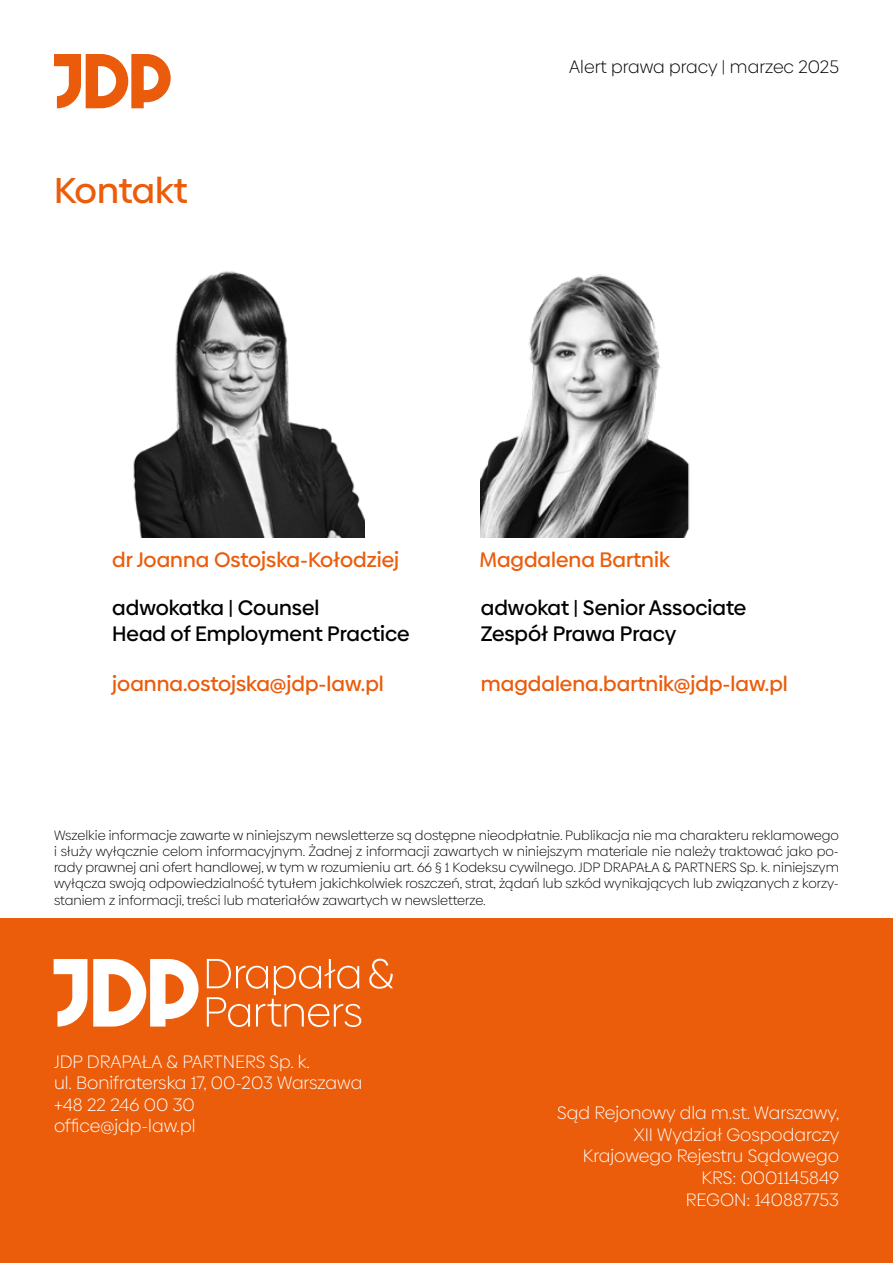
<style>
.page{position:relative;width:893px;height:1263px;background:#fff}
.page>*{position:absolute;margin:0;border:0;box-sizing:border-box;transform-origin:0 0}
.t1{font:500 36px "Biennale";letter-spacing:-.005em;color:#eb5d0b}
.t2{font:500 21px/25.2px "Biennale";color:#000}
.t3{font:500 21px "Biennale";color:#ea5c0c}
.t4{font:500 21px "Biennale";color:#eb5d0b}
.t5{font:300 18px/21.6px "Biennale";color:#fff}
.t6{font:300 18px "Biennale";color:#000}
.t7{font:300 13.5px/16.2px "Biennale";color:#000;text-align:justify}
</style>
<div class="page">
<svg style="left:54px;top:54px;width:117px;height:54px"></svg>
<div style="left:0;top:918px;width:893px;height:345px;background:#eb5d0b"></div>
<img style="left:481px;top:274px;width:209px;height:263px">
<svg style="left:54px;top:959px;width:33px;height:67px"></svg>
<svg style="left:93px;top:959px;width:106px;height:67px"></svg>
<svg style="left:369px;top:959px;width:24px;height:30px"></svg>
<svg style="left:207px;top:959px;width:154px;height:68px"></svg>
<img style="left:133px;top:271px;width:232px;height:266px">
<h1 class="t1" style="left:54px;top:168px;width:135px">Kontakt</h1>
<h3 class="t6" style="left:569px;top:56px;width:271px">Alert prawa pracy | marzec 2025</h3>
<h2 class="t4" style="left:112px;top:547px;width:288px">dr Joanna Ostojska-Kołodziej</h2>
<h2 class="t4" style="left:479px;top:547px;width:192px">Magdalena Bartnik</h2>
<h2 class="t2" style="left:112px;top:595px;width:299px">adwokatka | Counsel<br>Head of Employment Practice</h2>
<h2 class="t3" style="left:112px;top:671px;width:273px">joanna.ostojska@jdp-law.pl</h2>
<h2 class="t2" style="left:481px;top:595px;width:267px">adwokat | Senior Associate<br>Zespół Prawa Pracy</h2>
<h2 class="t3" style="left:481px;top:671px;width:308px">magdalena.bartnik@jdp-law.pl</h2>
<p class="t7" style="left:54px;top:827px;width:786px">Wszelkie informacje zawarte w niniejszym newsletterze są dostępne nieodpłatnie. Publikacja nie ma charakteru reklamowego i służy wyłącznie celom informacyjnym. Żadnej z informacji zawartych w niniejszym materiale nie należy traktować jako po&shy;rady prawnej ani ofert handlowej, w tym w rozumieniu art. 66 § 1 Kodeksu cywilnego. JDP DRAPAŁA &amp; PARTNERS Sp. k. niniejszym wyłącza swoją odpowiedzialność tytułem jakichkolwiek roszczeń, strat, żądań lub szkód wynikających lub związanych z korzy&shy;staniem z informacji, treści lub materiałów zawartych w newsletterze.</p>
<h3 class="t5" style="left:54px;top:1051px;width:310px">JDP DRAPAŁA &amp; PARTNERS Sp. k.<br>ul. Bonifraterska 17, 00-203 Warszawa +48 22 246 00 30<br>office@jdp-law.pl</h3>
<h3 class="t5" style="left:557px;top:1102px;width:284px;text-align:right">Sąd Rejonowy dla m.st. Warszawy,<br>XII Wydział Gospodarczy<br>Krajowego Rejestru Sądowego<br>KRS: 0001145849<br>REGON: 140887753</h3>
</div>
